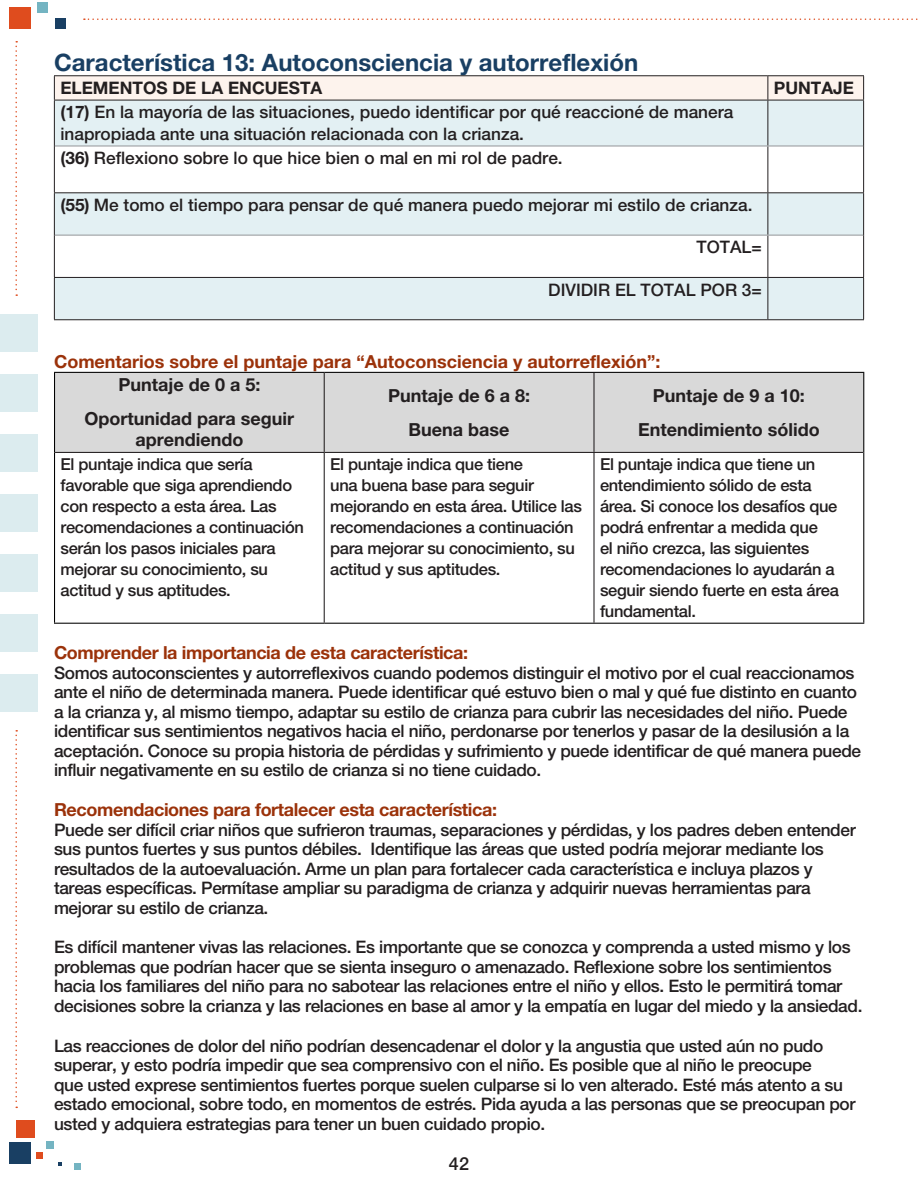
<style>
.page{position:relative;width:918px;height:1188px;background:#fff}
.page>*{position:absolute;margin:0;border:0;box-sizing:border-box;transform-origin:0 0}
.SA_Table_Heading{font:700 24px "Helvetica Neue LT Std";color:#193f63}
.t1{font:700 18px/21.6px "Helvetica Neue LT Std";color:#231f20;text-align:center}
.SA_Understanding_Rec{font:700 18px "Helvetica Neue LT Std";letter-spacing:-.02em;color:#9b320a}
.SA_Understanding_Rec-2{font:700 18px "Helvetica Neue LT Std";color:#9b320a}
.t2{font:500 18px "Helvetica Neue LT Std";color:#231f20}
.Body_1{font:500 17.25px/19.5px "Helvetica Neue LT Std";letter-spacing:-.02em;color:#231f20}
.Body_1-2{font:500 17.25px/21.6px "Helvetica Neue LT Std";color:#231f20}
.t3{font:700 17.25px "Helvetica Neue LT Std";color:#231f20}
.Body_1-3{font:500 16.5px/21px "Helvetica Neue LT Std";letter-spacing:-.02em;color:#231f20}
.s1{font-weight:700}
</style>
<div class="page">
<div style="left:0;top:314px;width:37px;height:37px;background:#dcecef"></div>
<div style="left:0;top:374px;width:37px;height:37px;background:#dcecef"></div>
<div style="left:0;top:434px;width:37px;height:37px;background:#dcecef"></div>
<div style="left:0;top:494px;width:37px;height:37px;background:#dcecef"></div>
<div style="left:0;top:554px;width:37px;height:37px;background:#dcecef"></div>
<div style="left:0;top:614px;width:37px;height:37px;background:#dcecef"></div>
<div style="left:0;top:674px;width:37px;height:37px;background:#dcecef"></div>
<div style="left:16px;top:1121px;width:18px;height:17px;background:#df4c1e"></div>
<div style="left:36px;top:1153px;width:7px;height:6px;background:#df4c1e"></div>
<div style="left:9px;top:1142px;width:22px;height:21px;background:#193f63"></div>
<div style="left:74px;top:1163px;width:7px;height:7px;background:#74b4c2"></div>
<svg style="left:58px;top:1162px;width:4px;height:3px"></svg>
<div style="left:46px;top:1141px;width:7px;height:8px;background:#74b4c2"></div>
<svg style="left:15px;top:41px;width:2px;height:255px"></svg>
<svg style="left:15px;top:730px;width:2px;height:378px"></svg>
<div style="left:9px;top:8px;width:22px;height:21px;background:#df4c1e"></div>
<div style="left:55px;top:18px;width:11px;height:11px;background:#193f63"></div>
<div style="left:37px;top:2px;width:11px;height:11px;background:#74b4c2"></div>
<svg style="left:84px;top:18px;width:834px;height:2px"></svg>
<div style="left:55px;top:101px;width:808px;height:218px;background:#e3f0f3"></div>
<svg style="left:55px;top:147px;width:808px;height:130px"></svg>
<hr style="left:54px;top:75px;width:714px;height:1px;background:#231f20">
<hr style="left:768px;top:75px;width:96px;height:1px;background:#231f20">
<svg style="left:54px;top:76px;width:810px;height:24px;background:#f6ece6"></svg>
<hr style="left:54px;top:100px;width:714px;height:1px;background:#231f20">
<hr style="left:54px;top:100px;width:1px;height:46px;background:#231f20">
<hr style="left:768px;top:100px;width:96px;height:1px;background:#231f20">
<hr style="left:768px;top:100px;width:1px;height:46px;background:#231f20">
<hr style="left:863px;top:100px;width:1px;height:46px;background:#231f20">
<hr style="left:54px;top:146px;width:1px;height:46px;background:#231f20">
<hr style="left:768px;top:146px;width:1px;height:46px;background:#231f20">
<hr style="left:863px;top:146px;width:1px;height:46px;background:#231f20">
<hr style="left:54px;top:192px;width:714px;height:1px;background:#231f20">
<hr style="left:54px;top:193px;width:1px;height:42px;background:#231f20">
<hr style="left:768px;top:192px;width:96px;height:1px;background:#231f20">
<hr style="left:768px;top:193px;width:1px;height:42px;background:#231f20">
<hr style="left:863px;top:193px;width:1px;height:42px;background:#231f20">
<hr style="left:54px;top:235px;width:1px;height:42px;background:#231f20">
<hr style="left:768px;top:236px;width:1px;height:41px;background:#231f20">
<hr style="left:863px;top:235px;width:1px;height:42px;background:#231f20">
<hr style="left:54px;top:277px;width:714px;height:1px;background:#231f20">
<hr style="left:54px;top:278px;width:1px;height:41px;background:#231f20">
<hr style="left:768px;top:277px;width:96px;height:1px;background:#231f20">
<hr style="left:768px;top:278px;width:1px;height:41px;background:#231f20">
<hr style="left:863px;top:278px;width:1px;height:41px;background:#231f20">
<hr style="left:54px;top:319px;width:714px;height:1px;background:#231f20">
<hr style="left:768px;top:319px;width:96px;height:1px;background:#231f20">
<hr style="left:55px;top:146px;width:713px;height:1px;background:#939598">
<hr style="left:768px;top:146px;width:95px;height:1px;background:#939598">
<hr style="left:55px;top:235px;width:713px;height:1px;background:#939598">
<hr style="left:768px;top:235px;width:95px;height:1px;background:#939598">
<div style="left:55px;top:373px;width:808px;height:79px;background:#d9d9d9"></div>
<hr style="left:54px;top:372px;width:270px;height:1px;background:#000">
<hr style="left:54px;top:373px;width:1px;height:79px;background:#000">
<hr style="left:324px;top:372px;width:270px;height:1px;background:#000">
<hr style="left:594px;top:372px;width:270px;height:1px;background:#000">
<hr style="left:863px;top:373px;width:1px;height:79px;background:#000">
<hr style="left:54px;top:452px;width:1px;height:171px;background:#000">
<hr style="left:863px;top:452px;width:1px;height:171px;background:#000">
<hr style="left:54px;top:623px;width:270px;height:1px;background:#000">
<hr style="left:324px;top:623px;width:270px;height:1px;background:#000">
<hr style="left:594px;top:623px;width:270px;height:1px;background:#000">
<hr style="left:324px;top:373px;width:1px;height:79px;background:#231f20">
<hr style="left:593px;top:373px;width:2px;height:79px;background:#231f20">
<hr style="left:55px;top:452px;width:269px;height:1px;background:#231f20">
<hr style="left:324px;top:452px;width:270px;height:1px;background:#231f20">
<hr style="left:324px;top:453px;width:1px;height:170px;background:#231f20">
<hr style="left:594px;top:452px;width:269px;height:1px;background:#231f20">
<hr style="left:593px;top:453px;width:2px;height:170px;background:#231f20">
<p class="SA_Table_Heading" style="left:54px;top:48px;width:586px">Característica 13: Autoconsciencia y autorreflexión</p>
<p class="t3" style="left:60px;top:77px;width:263px">ELEMENTOS DE LA ENCUESTA</p>
<p class="t3" style="left:774px;top:77px;width:82px">PUNTAJE</p>
<p class="Body_1-2" style="left:60px;top:101px;width:675px"><span class="s1">(17)</span> En la mayoría de las situaciones, puedo identificar por qué reaccioné de manera inapropiada ante una situación relacionada con la crianza.</p>
<p class="Body_1-2" style="left:60px;top:147px;width:502px"><span class="s1">(36)</span> Reflexiono sobre lo que hice bien o mal en mi rol de padre.</p>
<p class="Body_1-2" style="left:60px;top:194px;width:691px"><span class="s1">(55)</span> Me tomo el tiempo para pensar de qué manera puedo mejorar mi estilo de crianza.</p>
<p class="Body_1" style="left:697px;top:237px;width:67px">TOTAL=</p>
<p class="Body_1-2" style="left:548px;top:279px;width:215px">DIVIDIR EL TOTAL POR 3=</p>
<p class="SA_Understanding_Rec-2" style="left:54px;top:350px;width:608px">Comentarios sobre el puntaje para “Autoconsciencia y autorreflexión”:</p>
<p class="t1" style="left:118px;top:374px;width:144px">Puntaje de 0 a 5:</p>
<p class="t1" style="left:85px;top:407px;width:211px">Oportunidad para seguir aprendiendo</p>
<p class="t1" style="left:388px;top:384px;width:144px">Puntaje de 6 a 8:</p>
<p class="t1" style="left:409px;top:418px;width:103px">Buena base</p>
<p class="t1" style="left:653px;top:384px;width:154px">Puntaje de 9 a 10:</p>
<p class="t1" style="left:638px;top:418px;width:183px">Entendimiento sólido</p>
<p class="Body_1-3" style="left:61px;top:454px;width:245px">El puntaje indica que sería favorable que siga aprendiendo con respecto a esta área. Las recomendaciones a continuación serán los pasos iniciales para mejorar su conocimiento, su actitud y sus aptitudes.</p>
<p class="Body_1-3" style="left:330px;top:454px;width:253px">El puntaje indica que tiene<br>una buena base para seguir mejorando en esta área. Utilice las recomendaciones a continuación para mejorar su conocimiento, su actitud y sus aptitudes.</p>
<p class="Body_1-3" style="left:600px;top:454px;width:240px">El puntaje indica que tiene un entendimiento sólido de esta área. Si conoce los desafíos que podrá enfrentar a medida que<br>el niño crezca, las siguientes recomendaciones lo ayudarán a seguir siendo fuerte en esta área fundamental.</p>
<p class="SA_Understanding_Rec" style="left:54px;top:642px;width:416px">Comprender la importancia de esta característica:</p>
<p class="Body_1" style="left:54px;top:663px;width:809px">Somos autoconscientes y autorreflexivos cuando podemos distinguir el motivo por el cual reaccionamos ante el niño de determinada manera. Puede identificar qué estuvo bien o mal y qué fue distinto en cuanto a la crianza y, al mismo tiempo, adaptar su estilo de crianza para cubrir las necesidades del niño. Puede identificar sus sentimientos negativos hacia el niño, perdonarse por tenerlos y pasar de la desilusión a la aceptación. Conoce su propia historia de pérdidas y sufrimiento y puede identificar de qué manera puede influir negativamente en su estilo de crianza si no tiene cuidado.</p>
<p class="SA_Understanding_Rec" style="left:54px;top:799px;width:445px">Recomendaciones para fortalecer esta característica:</p>
<p class="Body_1" style="left:54px;top:820px;width:803px">Puede ser difícil criar niños que sufrieron traumas, separaciones y pérdidas, y los padres deben entender sus puntos fuertes y sus puntos débiles. Identifique las áreas que usted podría mejorar mediante los resultados de la autoevaluación. Arme un plan para fortalecer cada característica e incluya plazos y tareas específicas. Permítase ampliar su paradigma de crianza y adquirir nuevas herramientas para mejorar su estilo de crianza.</p>
<p class="Body_1" style="left:54px;top:937px;width:808px">Es difícil mantener vivas las relaciones. Es importante que se conozca y comprenda a usted mismo y los problemas que podrían hacer que se sienta inseguro o amenazado. Reflexione sobre los sentimientos hacia los familiares del niño para no sabotear las relaciones entre el niño y ellos. Esto le permitirá tomar decisiones sobre la crianza y las relaciones en base al amor y la empatía en lugar del miedo y la ansiedad.</p>
<p class="Body_1" style="left:54px;top:1036px;width:803px">Las reacciones de dolor del niño podrían desencadenar el dolor y la angustia que usted aún no pudo superar, y esto podría impedir que sea comprensivo con el niño. Es posible que al niño le preocupe<br>que usted exprese sentimientos fuertes porque suelen culparse si lo ven alterado. Esté más atento a su estado emocional, sobre todo, en momentos de estrés. Pida ayuda a las personas que se preocupan por usted y adquiera estrategias para tener un buen cuidado propio.</p>
<p class="t2" style="left:449px;top:1153px;width:22px">42</p>
</div>
